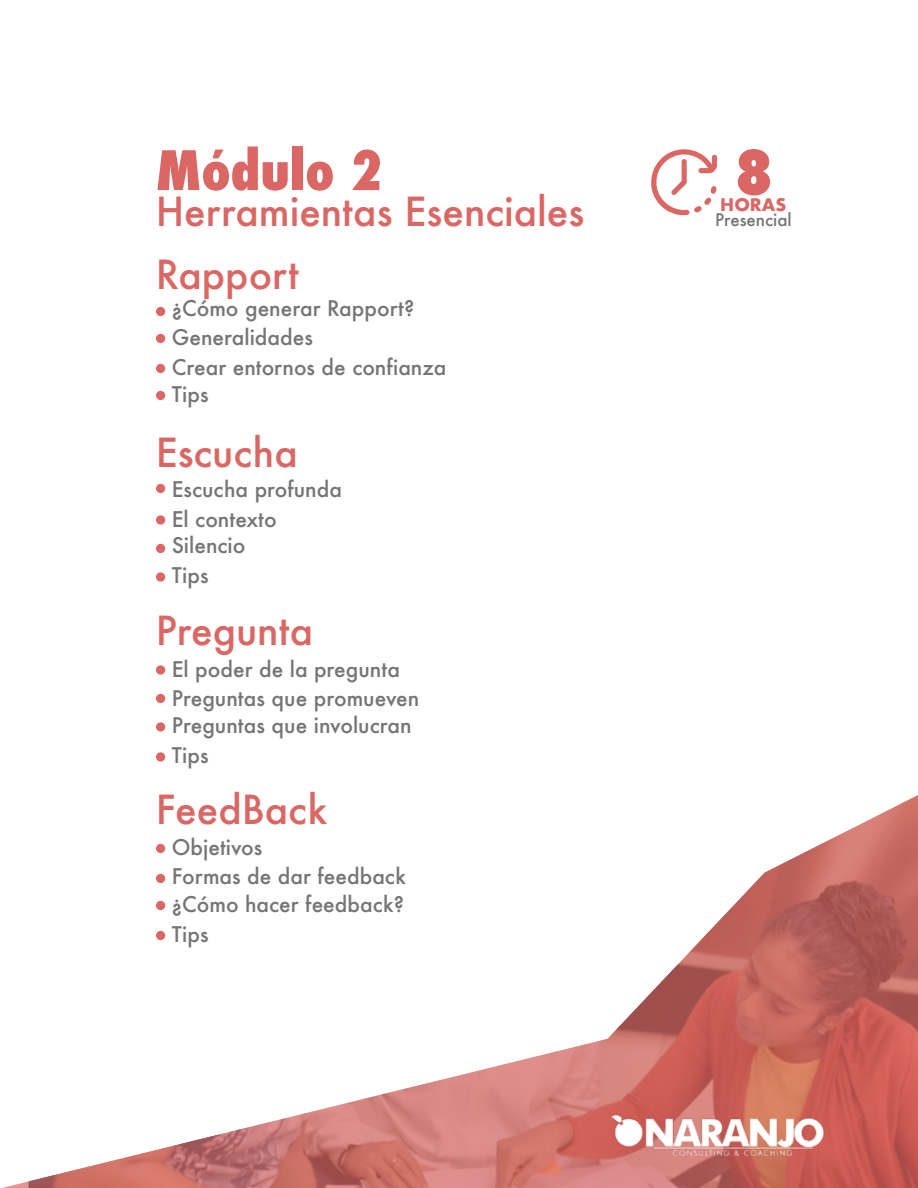
<style>
.page{position:relative;width:918px;height:1188px;background:#fff}
.page>*{position:absolute;margin:0;border:0;box-sizing:border-box;transform-origin:0 0}
.t1{font:800 condensed 59.55px "Futura";color:#db6764;scale:1.06 1}
.t2{font:800 condensed 54.45px "Futura";color:#db6764;scale:1.06 1}
.t3{font:800 condensed 52.8px "Futura";color:#db6764}
.t4{font:500 39px "Futura";color:#db6764}
.t5{font:500 21px/28.2px "Futura";color:#757575}
.t6{font:500 16.95px "Futura";color:#757575}
.t7{font:700 16.95px "Futura";color:#db6764}
</style>
<div class="page">
<svg style="left:2px;top:795px;width:916px;height:393px"></svg>
<svg style="left:917px;top:808px;width:1px;height:380px"></svg>
<img style="left:608px;top:1106px;width:226px;height:56px">
<svg style="left:651px;top:149px;width:66px;height:66px"></svg>
<div style="left:156px;top:334px;width:9px;height:9px;background:#db6764;border-radius:50%"></div>
<div style="left:156px;top:307px;width:9px;height:9px;background:#db6764;border-radius:50%"></div>
<div style="left:156px;top:364px;width:9px;height:9px;background:#db6764;border-radius:50%"></div>
<div style="left:156px;top:391px;width:9px;height:9px;background:#db6764;border-radius:50%"></div>
<div style="left:156px;top:484px;width:9px;height:9px;background:#db6764;border-radius:50%"></div>
<div style="left:156px;top:515px;width:9px;height:10px;background:#db6764;border-radius:50%"></div>
<div style="left:156px;top:544px;width:9px;height:9px;background:#db6764;border-radius:50%"></div>
<div style="left:156px;top:572px;width:9px;height:10px;background:#db6764;border-radius:50%"></div>
<div style="left:156px;top:665px;width:9px;height:10px;background:#db6764;border-radius:50%"></div>
<div style="left:156px;top:694px;width:9px;height:9px;background:#db6764;border-radius:50%"></div>
<div style="left:156px;top:722px;width:9px;height:10px;background:#db6764;border-radius:50%"></div>
<div style="left:156px;top:752px;width:9px;height:10px;background:#db6764;border-radius:50%"></div>
<div style="left:156px;top:844px;width:9px;height:9px;background:#db6764;border-radius:50%"></div>
<div style="left:156px;top:874px;width:9px;height:9px;background:#db6764;border-radius:50%"></div>
<div style="left:156px;top:901px;width:9px;height:9px;background:#db6764;border-radius:50%"></div>
<div style="left:156px;top:931px;width:9px;height:9px;background:#db6764;border-radius:50%"></div>
<h3 class="t3" style="left:156px;top:135px;width:228px">Módulo 2</h3>
<h3 class="t4" style="left:156px;top:185px;width:430px">Herramientas Esenciales</h3>
<h3 class="t4" style="left:156px;top:248px;width:144px">Rapport</h3>
<p class="t5" style="left:172px;top:293px;width:276px;line-height:29.5px">¿Cómo generar Rapport?<br>Generalidades<br>Crear entornos de confianza</p>
<p class="t5" style="left:172px;top:380px;width:38px">Tips</p>
<h3 class="t4" style="left:156px;top:426px;width:144px">Escucha</h3>
<p class="t5" style="left:172px;top:473px;width:172px;line-height:30.3px">Escucha profunda<br>El contexto</p>
<p class="t5" style="left:172px;top:531px;width:75px">Silencio</p>
<p class="t5" style="left:172px;top:561px;width:38px">Tips</p>
<h3 class="t4" style="left:156px;top:604px;width:159px">Pregunta</h3>
<p class="t5" style="left:172px;top:655px;width:249px">El poder de la pregunta<br>Preguntas que promueven<br>Preguntas que involucran</p>
<p class="t5" style="left:172px;top:741px;width:38px">Tips</p>
<h3 class="t4" style="left:156px;top:782px;width:173px">FeedBack</h3>
<p class="t5" style="left:172px;top:833px;width:236px">Objetivos<br>Formas de dar feedback ¿Cómo hacer feedback?</p>
<p class="t5" style="left:172px;top:919px;width:38px">Tips</p>
<h1 class="t1" style="left:735px;top:132px;width:37px">8</h1>
<h2 class="t2" style="left:736px;top:136px;width:34px">8</h2>
<p class="t7" style="left:720px;top:193px;width:68px">HORAS</p>
<p class="t6" style="left:715px;top:208px;width:78px">Presencial</p>
</div>
